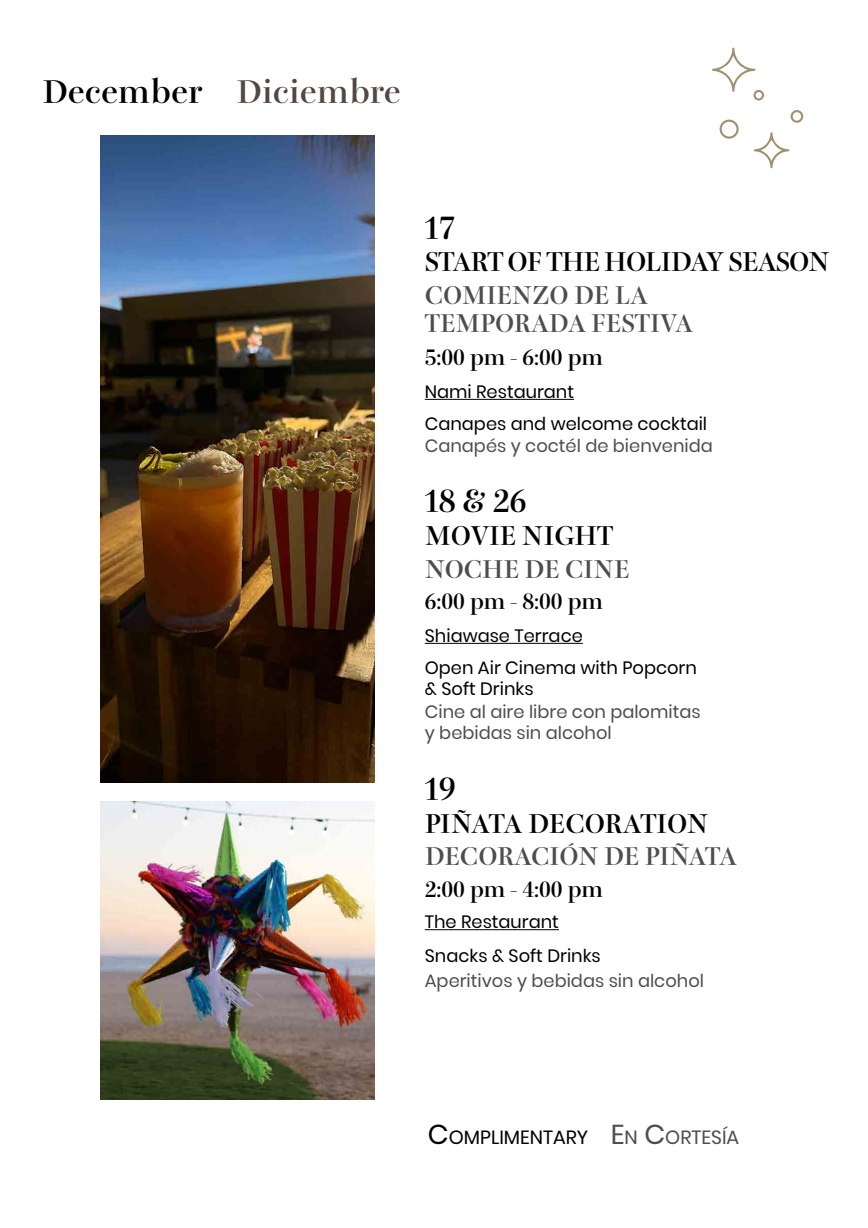
<style>
.page{position:relative;width:868px;height:1228px;background:#fff}
.page>*{position:absolute;margin:0;border:0;box-sizing:border-box;transform-origin:0 0}
.t1{font:800 30.38px "Toppan Bunkyu Midashi Mincho Std N";color:#534741}
.t2{font:800 29.75px "Toppan Bunkyu Midashi Mincho Std N";color:#000}
.t3{font:800 25.2px "Toppan Bunkyu Midashi Mincho Std N";letter-spacing:-.03em;color:#000}
.t4{font:800 25.2px "Toppan Bunkyu Midashi Mincho Std N";color:#000}
.t5{font:800 23.8px/28.6px "Toppan Bunkyu Midashi Mincho Std N";color:#4d4d4d}
.t6{font:800 23.8px "Toppan Bunkyu Midashi Mincho Std N";letter-spacing:-.02em;color:#4d4d4d}
.t7{font:800 20.65px "Toppan Bunkyu Midashi Mincho Std N";letter-spacing:-.005em;color:#000}
.t8{font:19.11px "Poppins";color:#000}
.t9{font:17.85px/31.6px "Poppins";color:#000}
.t10{font:17.85px/21.4px "Poppins";color:#4d4d4d}
.s1{color:#000}
.s2{font-size:27.3px}
.s3{font-size:27.3px;color:#4d4d4d}
.s4{color:#4d4d4d}
</style>
<div class="page">
<hr style="left:425px;top:643px;width:158px;height:1px;background:#000">
<hr style="left:425px;top:399px;width:149px;height:1px;background:#000">
<hr style="left:425px;top:929px;width:134px;height:1px;background:#000">
<img style="left:101px;top:801px;width:273px;height:298px">
<img style="left:101px;top:135px;width:273px;height:647px">
<svg style="left:753px;top:132px;width:37px;height:36px"></svg>
<svg style="left:720px;top:120px;width:19px;height:19px"></svg>
<svg style="left:791px;top:110px;width:12px;height:13px"></svg>
<svg style="left:712px;top:48px;width:52px;height:53px"></svg>
<h1 class="t1" style="left:43px;top:68px;width:360px"><span class="s1">December</span> Diciembre</h1>
<h2 class="t2" style="left:425px;top:205px;width:32px">17</h2>
<h3 class="t3" style="left:425px;top:242px;width:407px">START OF THE HOLIDAY SEASON</h3>
<h3 class="t5" style="left:425px;top:279px;width:270px">COMIENZO DE LA<br>TEMPORADA FESTIVA</h3>
<p class="t7" style="left:425px;top:341px;width:180px">5:00 pm - 6:00 pm</p>
<p class="t9" style="left:425px;top:376px;width:284px">Nami Restaurant<br>Canapes and welcome cocktail</p>
<p class="t10" style="left:425px;top:436px;width:290px">Canapés y coctél de bienvenida</p>
<h2 class="t2" style="left:425px;top:477px;width:104px">18 &amp; 26</h2>
<h3 class="t4" style="left:425px;top:516px;width:190px">MOVIE NIGHT</h3>
<h3 class="t5" style="left:425px;top:553px;width:206px">NOCHE DE CINE</h3>
<p class="t7" style="left:425px;top:585px;width:180px">6:00 pm - 8:00 pm</p>
<p class="t9" style="left:425px;top:620px;width:274px">Shiawase Terrace<br>Open Air Cinema with Popcorn</p>
<p class="t9" style="left:425px;top:673px;width:110px">&amp; Soft Drinks</p>
<p class="t10" style="left:425px;top:701px;width:277px">Cine al aire libre con palomitas y bebidas sin alcohol</p>
<h2 class="t2" style="left:425px;top:765px;width:32px">19</h2>
<h3 class="t3" style="left:425px;top:804px;width:285px">PIÑATA DECORATION</h3>
<h3 class="t6" style="left:425px;top:838px;width:314px">DECORACIÓN DE PIÑATA</h3>
<p class="t7" style="left:425px;top:873px;width:180px">2:00 pm - 4:00 pm</p>
<p class="t9" style="left:425px;top:905px;width:178px;line-height:34px">The Restaurant<br>Snacks &amp; Soft Drinks</p>
<p class="t10" style="left:425px;top:970px;width:281px">Aperitivos y bebidas sin alcohol</p>
<p class="t8" style="left:428px;top:1126px;width:313px"><span class="s2">C</span>OMPLIMENTARY <span class="s3">E</span><span class="s4">N</span> <span class="s3">C</span><span class="s4">ORTESÍA</span></p>
</div>
